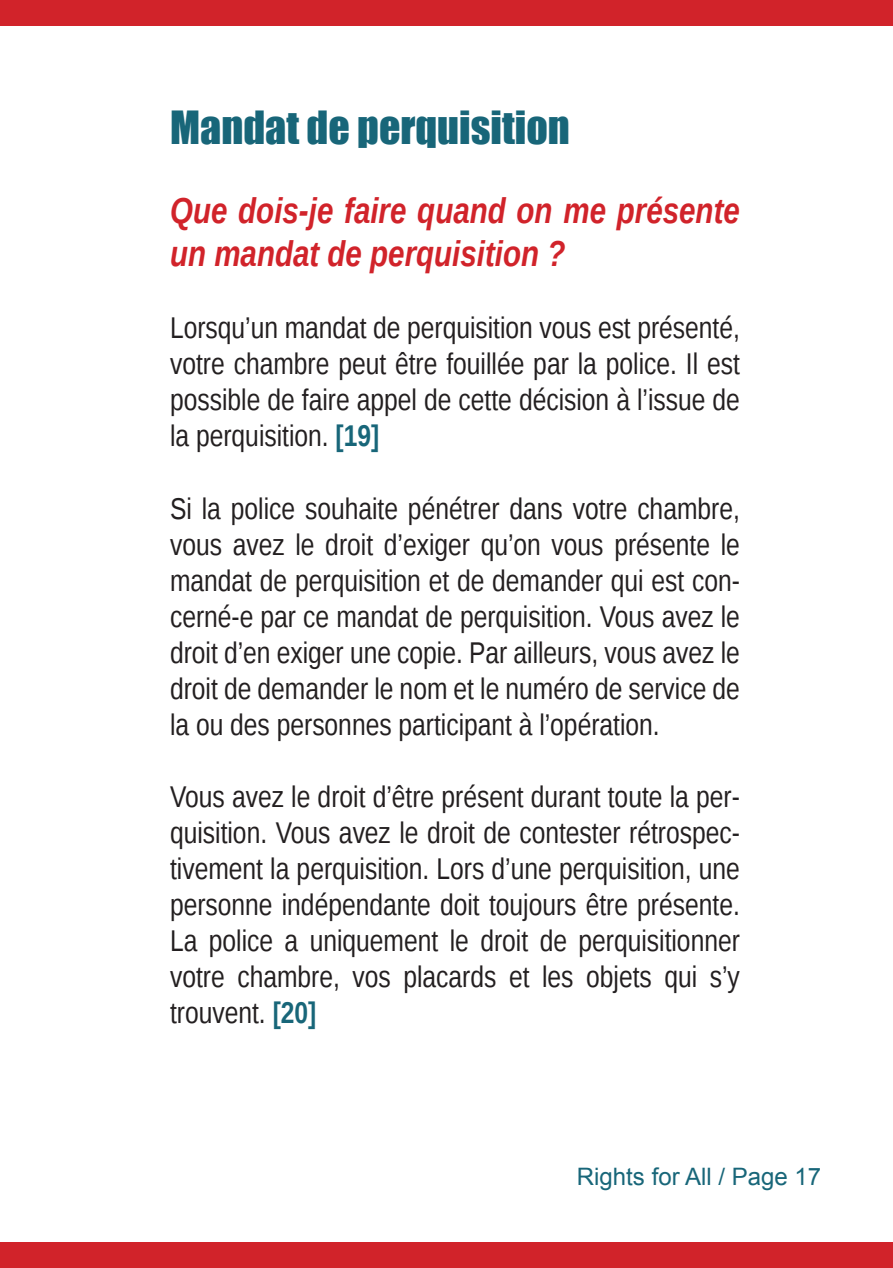
<style>
.page{position:relative;width:893px;height:1268px;background:#fff}
.page>*{position:absolute;margin:0;border:0;box-sizing:border-box;transform-origin:0 0}
.t1{font:42px "Impact";color:#186679}
.t2{font:italic 700 36px/43.2px "Liberation Sans Narrow";color:#d1232a}
.t3{font:30px/36px "Liberation Sans Narrow";color:#231f20;text-align:justify}
.t4{font:24px "Arial";color:#186679}
.s1{font-weight:700;color:#186679}
</style>
<div class="page">
<div style="left:0;top:1242px;width:893px;height:25px;background:#d1232a"></div>
<div style="left:0;top:0;width:893px;height:26px;background:#d1232a"></div>
<h1 class="t1" style="left:170px;top:107px;width:401px">Mandat de perquisition</h1>
<p class="t2" style="left:170px;top:188px;width:571px">Que dois-je faire quand on me présente un mandat de perquisition ?</p>
<p class="t3" style="left:170px;top:311px;width:571px">Lorsqu’un mandat de perquisition vous est présenté, votre chambre peut être fouillée par la police. Il est possible de faire appel de cette décision à l’issue de la perquisition. <span class="s1">[19]</span></p>
<p class="t3" style="left:170px;top:492px;width:571px">Si la police souhaite pénétrer dans votre chambre, vous avez le droit d’exiger qu’on vous présente le mandat de perquisition et de demander qui est con&shy;cerné-e par ce mandat de perquisition. Vous avez le droit d’en exiger une copie. Par ailleurs, vous avez le droit de demander le nom et le numéro de service de la ou des personnes participant à l’opération.</p>
<p class="t3" style="left:170px;top:779px;width:571px">Vous avez le droit d’être présent durant toute la per&shy;quisition. Vous avez le droit de contester rétrospec&shy;tivement la perquisition. Lors d’une perquisition, une personne indépendante doit toujours être présente.<br>La police a uniquement le droit de perquisitionner votre chambre, vos placards et les objets qui s’y trouvent. <span class="s1">[20]</span></p>
<p class="t4" style="left:577px;top:1167px;width:246px">Rights for All / Page 17</p>
</div>
